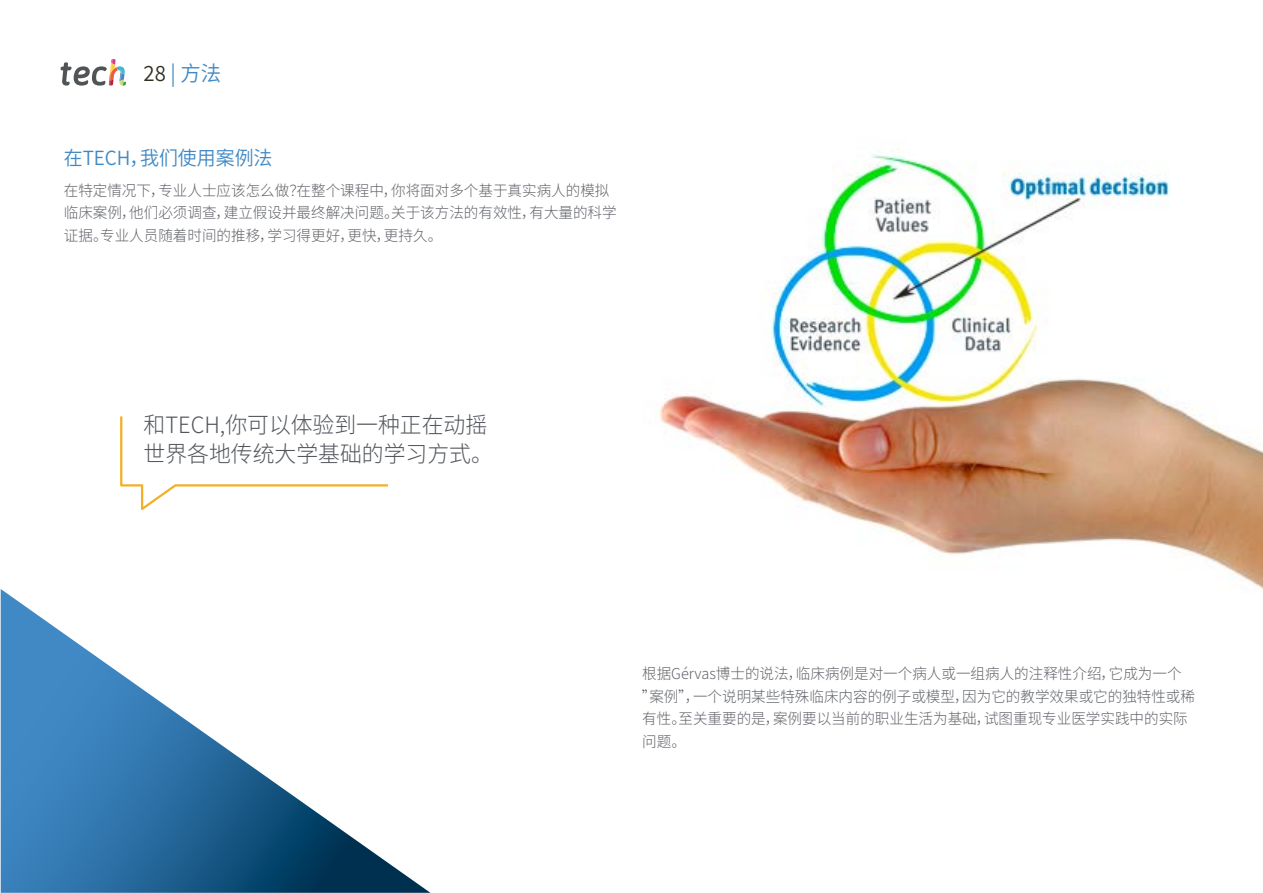
<style>
.page{position:relative;width:1263px;height:893px;background:#fff}
.page>*{position:absolute;margin:0;border:0;box-sizing:border-box;transform-origin:0 0}
.t1{font:300 22.5px/28.5px "Source Han Sans CN";color:#52555b}
.t2{font:21px "Source Han Sans CN";color:#4089c5}
.t3{font:19.5px "Source Han Sans CN";color:#4089c5}
.t4{font:300 15px/22.5px "Source Han Sans CN";color:#61646a}
.s1{color:#312e20}
</style>
<div class="page">
<img style="left:658px;top:154px;width:605px;height:437px">
<svg style="left:61px;top:59px;width:65px;height:27px"></svg>
<svg style="left:120px;top:416px;width:268px;height:94px"></svg>
<svg style="left:1px;top:589px;width:429px;height:304px"></svg>
<h2 class="t2" style="left:144px;top:61px;width:79px"><span class="s1">28</span> | 方法</h2>
<h3 class="t3" style="left:64px;top:147px;width:210px">在TECH，我们使用案例法</h3>
<p class="t4" style="left:64px;top:179px;width:554px">在特定情况下，专业人士应该怎么做？在整个课程中，你将面对多个基于真实病人的模拟临床案例，他们必须调查，建立假设并最终解决问题。关于该方法的有效性，有大量的科学证据。专业人员随着时间的推移，学习得更好，更快，更持久。</p>
<h1 class="t1" style="left:144px;top:411px;width:351px">和TECH,你可以体验到一种正在动摇世界各地传统大学基础的学习方式。</h1>
<p class="t4" style="left:642px;top:663px;width:555px">根据Gérvas博士的说法，临床病例是对一个病人或一组病人的注释性介绍，它成为一个”案例”，一个说明某些特殊临床内容的例子或模型，因为它的教学效果或它的独特性或稀有性。至关重要的是，案例要以当前的职业生活为基础，试图重现专业医学实践中的实际问题。</p>
</div>
